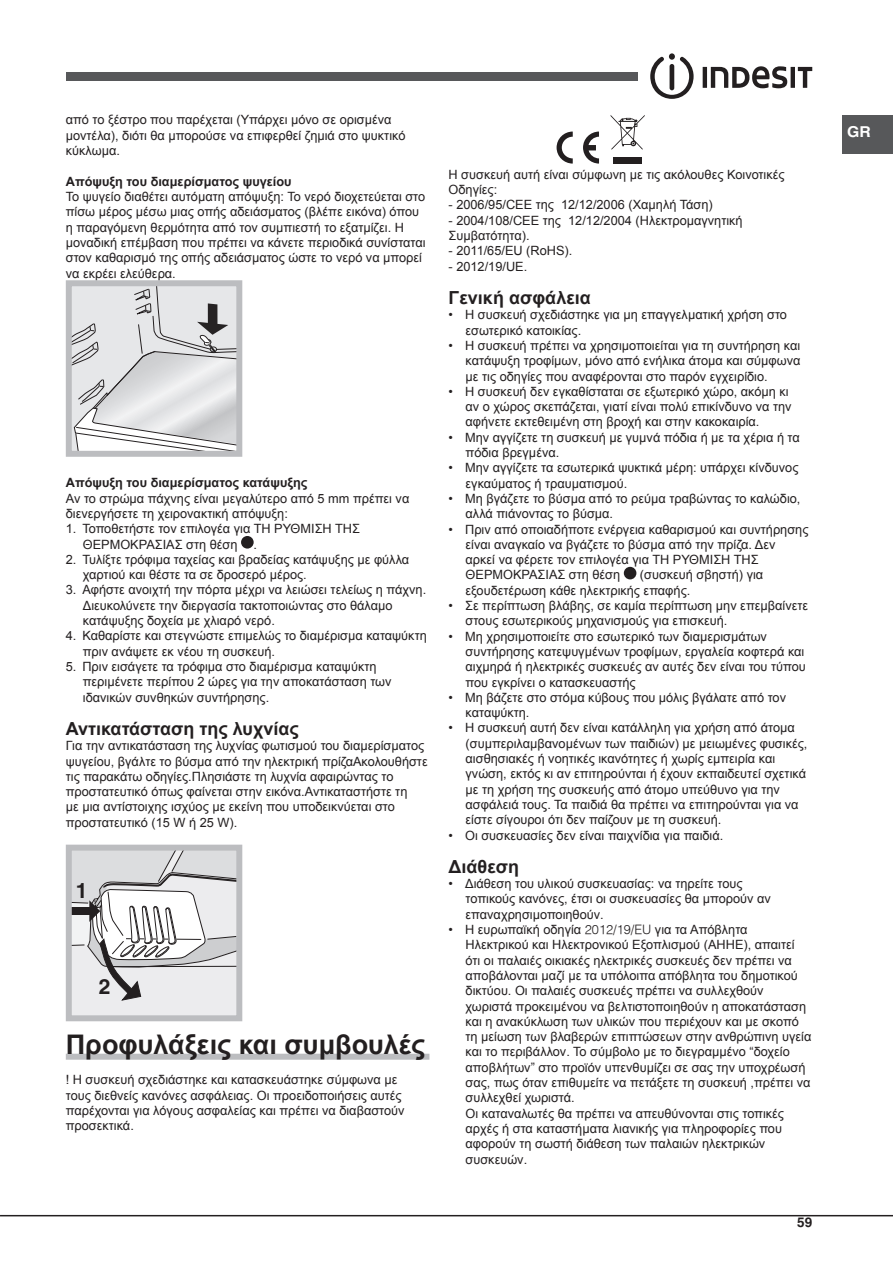
<style>
.page{position:relative;width:893px;height:1263px;background:#fff}
.page>*{position:absolute;margin:0;border:0;box-sizing:border-box;transform-origin:0 0}
.t1{font:700 27px "Arial";color:#231f20}
.t2{font:700 21px "Helvetica";color:#231f20}
.t3{font:700 18px "Arial";color:#231f20}
.t4{font:700 15px "Helvetica";color:#fff;scale:1.05 1}
.t5{font:700 13.5px "Helvetica";color:#231f20}
.t6{font:12.75px/15.3px "Arial Greek";color:#231f20}
.t7{font:700 12.75px "Arial Greek";color:#231f20}
.s1{font-family:"Helvetica";font-weight:300}
</style>
<div class="page">
<div style="left:842px;top:115px;width:51px;height:38px;background:#57585a"></div>
<svg style="left:650px;top:53px;width:44px;height:46px"></svg>
<hr style="left:703px;top:67px;width:4px;height:21px;background:#231f20">
<svg style="left:711px;top:66px;width:76px;height:22px"></svg>
<hr style="left:791px;top:67px;width:4px;height:21px;background:#231f20">
<svg style="left:798px;top:67px;width:14px;height:21px"></svg>
<div style="left:66px;top:72px;width:572px;height:8px;background:#57585a"></div>
<hr style="left:0;top:1215px;width:893px;height:1px;background:#231f20">
<div style="left:66px;top:1054px;width:363px;height:6px;background:#bcbdc0"></div>
<svg style="left:73px;top:287px;width:162px;height:163px;background:#d8d9db"></svg>
<div style="left:66px;top:280px;width:176px;height:177px;border:6px solid #bcbdc0"></div>
<div style="left:241px;top:536px;width:13px;height:13px;background:#231f20;border-radius:50%"></div>
<svg style="left:73px;top:852px;width:162px;height:162px"></svg>
<hr style="left:109px;top:966px;width:129px;height:1px;background:#231f20">
<div style="left:66px;top:845px;width:176px;height:176px;border:6px solid #bcbdc0"></div>
<svg style="left:557px;top:132px;width:16px;height:32px"></svg>
<svg style="left:583px;top:132px;width:16px;height:32px"></svg>
<div style="left:613px;top:157px;width:29px;height:7px;background:#231f20"></div>
<svg style="left:611px;top:115px;width:34px;height:35px"></svg>
<div style="left:624px;top:567px;width:12px;height:12px;background:#231f20;border-radius:50%"></div>
<p class="t6" style="left:66px;top:112px;width:341px">από το ξέστρο που παρέχεται (Υπάρχει μόνο σε ορισμένα μοντέλα), διότι θα μπορούσε να επιφερθεί ζημιά στο ψυκτικό κύκλωμα.</p>
<p class="t7" style="left:66px;top:173px;width:227px">Απόψυξη του διαμερίσματος ψυγείου</p>
<p class="t6" style="left:66px;top:189px;width:361px">Το ψυγείο διαθέτει αυτόματη απόψυξη: Το νερό διοχετεύεται στο πίσω μέρος μέσω μιας οπής αδειάσματος (βλέπε εικόνα) όπου η παραγόμενη θερμότητα από τον συμπιεστή το εξατμίζει. Η μοναδική επέμβαση που πρέπει να κάνετε περιοδικά συνίσταται στον καθαρισμό της οπής αδειάσματος ώστε το νερό να μπορεί να εκρέει ελεύθερα.</p>
<p class="t7" style="left:66px;top:474px;width:243px">Απόψυξη του διαμερίσματος κατάψυξης</p>
<p class="t6" style="left:66px;top:491px;width:345px">Αν το στρώμα πάχνης είναι μεγαλύτερο από 5 mm πρέπει να διενεργήσετε τη χειρονακτική απόψυξη:</p>
<p class="t6" style="left:83px;top:521px;width:279px;text-indent:-17px">1. Τοποθετήστε τον επιλογέα για ΤΗ ΡΥΘΜΙΣΗ ΤΗΣ<br>ΘΕΡΜΟΚΡΑΣΙΑΣ στη θέση</p>
<p class="t6" style="left:254px;top:537px;width:5px">.</p>
<p class="t6" style="left:83px;top:552px;width:328px;text-indent:-17px">2. Τυλίξτε τρόφιμα ταχείας και βραδείας κατάψυξης με φύλλα χαρτιού και θέστε τα σε δροσερό μέρος.</p>
<p class="t6" style="left:83px;top:582px;width:345px;text-indent:-17px">3. Αφήστε ανοιχτή την πόρτα μέχρι να λειώσει τελείως η πάχνη.<br>Διευκολύνετε την διεργασία τακτοποιώντας στο θάλαμο κατάψυξης δοχεία με χλιαρό νερό.</p>
<p class="t6" style="left:83px;top:628px;width:345px;text-indent:-17px">4. Καθαρίστε και στεγνώστε επιμελώς το διαμέρισμα καταψύκτη πριν ανάψετε εκ νέου τη συσκευή.</p>
<p class="t6" style="left:83px;top:659px;width:310px;text-indent:-17px">5. Πριν εισάγετε τα τρόφιμα στο διαμέρισμα καταψύκτη περιμένετε περίπου 2 ώρες για την αποκατάσταση των ιδανικών συνθηκών συντήρησης.</p>
<h3 class="t3" style="left:66px;top:716px;width:235px">Αντικατάσταση της λυχνίας</h3>
<p class="t6" style="left:66px;top:738px;width:363px">Για την αντικατάσταση της λυχνίας φωτισμού του διαμερίσματος ψυγείου, βγάλτε το βύσμα από την ηλεκτρική πρίζαΑκολουθήστε τις παρακάτω οδηγίες.Πλησιάστε τη λυχνία αφαιρώντας το προστατευτικό όπως φαίνεται στην εικόνα.Αντικαταστήστε τη<br>με μια αντίστοιχης ισχύος με εκείνη που υποδεικνύεται στο προστατευτικό (15 W ή 25 W).</p>
<h2 class="t2" style="left:76px;top:877px;width:13px">1</h2>
<h2 class="t2" style="left:99px;top:973px;width:13px">2</h2>
<h1 class="t1" style="left:66px;top:1026px;width:361px">Προφυλάξεις και συμβουλές</h1>
<p class="t6" style="left:66px;top:1072px;width:340px">! Η συσκευή σχεδιάστηκε και κατασκευάστηκε σύμφωνα με τους διεθνείς κανόνες ασφάλειας. Οι προειδοποιήσεις αυτές παρέχονται για λόγους ασφαλείας και πρέπει να διαβαστούν προσεκτικά.</p>
<p class="t6" style="left:449px;top:167px;width:338px">Η συσκευή αυτή είναι σύμφωνη με τις ακόλουθες Κοινοτικές<br>Οδηγίες:</p>
<p class="t6" style="left:449px;top:197px;width:266px">- 2006/95/CEE της 12/12/2006 (Χαμηλή Τάση)</p>
<p class="t6" style="left:449px;top:213px;width:296px">- 2004/108/CEE της 12/12/2004 (Ηλεκτρομαγνητική<br>Συμβατότητα).</p>
<p class="t6" style="left:449px;top:243px;width:125px">- 2011/65/EU (RoHS).</p>
<p class="t6" style="left:449px;top:259px;width:80px">- 2012/19/UE.</p>
<h3 class="t3" style="left:449px;top:286px;width:144px">Γενική ασφάλεια</h3>
<p class="t6" style="left:466px;top:307px;width:323px;text-indent:-17px">• Η συσκευή σχεδιάστηκε για μη επαγγελματική χρήση στο εσωτερικό κατοικίας.</p>
<p class="t6" style="left:466px;top:338px;width:336px;text-align:justify;text-indent:-17px">• Η συσκευή πρέπει να χρησιμοποιείται για τη συντήρηση και κατάψυξη τροφίμων, μόνο από ενήλικα άτομα και σύμφωνα με τις οδηγίες που αναφέρονται στο παρόν εγχειρίδιο.</p>
<p class="t6" style="left:466px;top:384px;width:328px;text-indent:-17px">• Η συσκευή δεν εγκαθίσταται σε εξωτερικό χώρο, ακόμη κι αν ο χώρος σκεπάζεται, γιατί είναι πολύ επικίνδυνο να την αφήνετε εκτεθειμένη στη βροχή και στην κακοκαιρία.</p>
<p class="t6" style="left:466px;top:430px;width:336px;text-indent:-17px">• Μην αγγίζετε τη συσκευή με γυμνά πόδια ή με τα χέρια ή τα πόδια βρεγμένα.</p>
<p class="t6" style="left:466px;top:460px;width:334px;text-indent:-17px">• Μην αγγίζετε τα εσωτερικά ψυκτικά μέρη: υπάρχει κίνδυνος εγκαύματος ή τραυματισμού.</p>
<p class="t6" style="left:466px;top:491px;width:336px;text-indent:-17px">• Μη βγάζετε το βύσμα από το ρεύμα τραβώντας το καλώδιο, αλλά πιάνοντας το βύσμα.</p>
<p class="t6" style="left:466px;top:521px;width:344px;text-indent:-17px">• Πριν από οποιαδήποτε ενέργεια καθαρισμού και συντήρησης είναι αναγκαίο να βγάζετε το βύσμα από την πρίζα. Δεν<br>αρκεί να φέρετε τον επιλογέα για ΤΗ ΡΥΘΜΙΣΗ ΤΗΣ ΘΕΡΜΟΚΡΑΣΙΑΣ στη θέση</p>
<p class="t6" style="left:466px;top:567px;width:299px;text-indent:174px">(συσκευή σβηστή) για εξουδετέρωση κάθε ηλεκτρικής επαφής.</p>
<p class="t6" style="left:466px;top:598px;width:344px;text-indent:-17px">• Σε περίπτωση βλάβης, σε καμία περίπτωση μην επεμβαίνετε στους εσωτερικούς μηχανισμούς για επισκευή.</p>
<p class="t6" style="left:466px;top:629px;width:342px;text-indent:-17px">• Μη χρησιμοποιείτε στο εσωτερικό των διαμερισμάτων συντήρησης κατεψυγμένων τροφίμων, εργαλεία κοφτερά και αιχμηρά ή ηλεκτρικές συσκευές αν αυτές δεν είναι του τύπου που εγκρίνει ο κατασκευαστής</p>
<p class="t6" style="left:466px;top:690px;width:322px;text-indent:-17px">• Μη βάζετε στο στόμα κύβους που μόλις βγάλατε από τον καταψύκτη.</p>
<p class="t6" style="left:466px;top:720px;width:343px;text-indent:-17px">• H συσκευή αυτή δεν είναι κατάλληλη για χρήση από άτομα (συμπεριλαμβανομένων των παιδιών) με μειωμένες φυσικές, αισθησιακές ή νοητικές ικανότητες ή χωρίς εμπειρία και γνώση, εκτός κι αν επιτηρούνται ή έχουν εκπαιδευτεί σχετικά με τη χρήση της συσκευής από άτομο υπεύθυνο για την ασφάλειά τους. Τα παιδιά θα πρέπει να επιτηρούνται για να είστε σίγουροι ότι δεν παίζουν με τη συσκευή.</p>
<p class="t6" style="left:449px;top:827px;width:276px">• Οι συσκευασίες δεν είναι παιχνίδια για παιδιά.</p>
<h3 class="t3" style="left:449px;top:854px;width:72px">Διάθεση</h3>
<p class="t6" style="left:466px;top:876px;width:307px;text-indent:-17px">• Διάθεση του υλικού συσκευασίας: να τηρείτε τους τοπικούς κανόνες, έτσι οι συσκευασίες θα μπορούν αν επαναχρησιμοποιηθούν.</p>
<p class="t6" style="left:466px;top:922px;width:347px;text-indent:-17px">• Η ευρωπαϊκή οδηγία <span class="s1">2012/19/EU</span> για τα Απόβλητα Ηλεκτρικού και Ηλεκτρονικού Εξοπλισμού (ΑΗΗΕ), απαιτεί ότι οι παλαιές οικιακές ηλεκτρικές συσκευές δεν πρέπει να αποβάλονται μαζί με τα υπόλοιπα απόβλητα του δημοτικού δικτύου. Οι παλαιές συσκευές πρέπει να συλλεχθούν χωριστά προκειμένου να βελτιστοποιηθούν η αποκατάσταση και η ανακύκλωση των υλικών που περιέχουν και με σκοπό τη μείωση των βλαβερών επιπτώσεων στην ανθρώπινη υγεία και το περιβάλλον. Το σύμβολο με το διεγραμμένο “δοχείο αποβλήτων” στο προϊόν υπενθυμίζει σε σας την υποχρέωσή σας, πως όταν επιθυμείτε να πετάξετε τη συσκευή ,πρέπει να συλλεχθεί χωριστά.<br>Οι καταναλωτές θα πρέπει να απευθύνονται στις τοπικές αρχές ή στα καταστήματα λιανικής για πληροφορίες που αφορούν τη σωστή διάθεση των παλαιών ηλεκτρικών συσκευών.</p>
<p class="t5" style="left:797px;top:1214px;width:17px">59</p>
<p class="t4" style="left:847px;top:123px;width:24px">GR</p>
</div>
